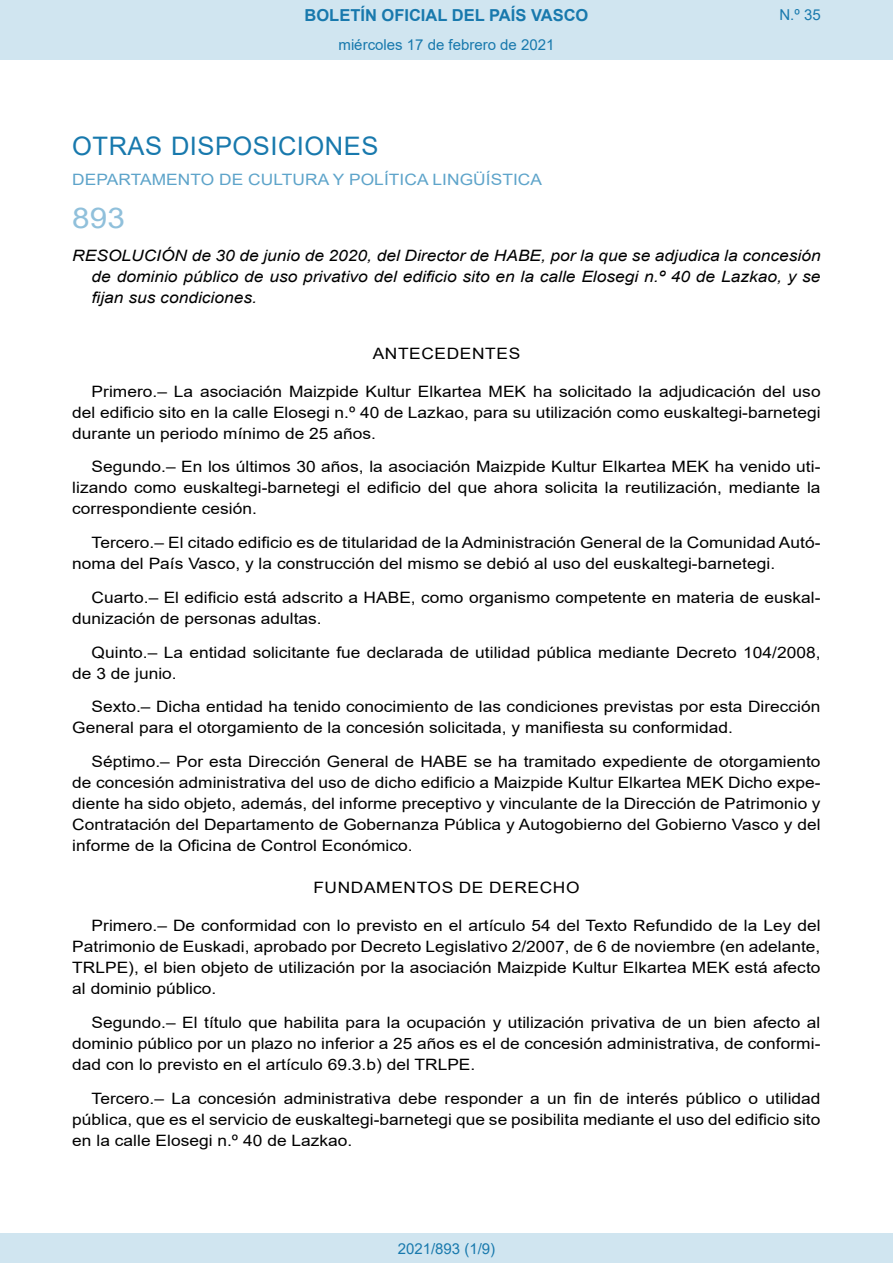
<style>
.page{position:relative;width:893px;height:1263px;background:#fff}
.page>*{position:absolute;margin:0;border:0;box-sizing:border-box;transform-origin:0 0}
.BOPVOrden{font:28.5px "Arial";color:#90c0db;scale:1.11 1}
.BOPVSeccion{font:25.5px "Arial";letter-spacing:.02em;color:#1879ad}
.t1{font:700 16.5px "Arial";color:#1879ad}
.BOPVDetalle{font:15.6px/21px "Arial";color:#000;text-align:justify;scale:1.11 1}
.BOPVTitulo{font:italic 15.6px/21px "Arial";color:#000;text-align:justify;scale:1.11 1}
.BOPVOrganismo{font:15.6px "Arial";letter-spacing:.005em;color:#5ea4ca;scale:1.11 1}
.BOPVClave{font:15.6px "Arial";letter-spacing:.035em;color:#000;scale:1.11 1}
.Paginacion_Centro{font:15px "Arial";color:#1879ad}
</style>
<div class="page">
<div style="left:0;top:0;width:893px;height:60px;background:#d0e5f0"></div>
<div style="left:0;top:1233px;width:893px;height:30px;background:#d0e5f0"></div>
<p class="t1" style="left:305px;top:3px;width:285px">BOLETÍN OFICIAL DEL PAÍS VASCO</p>
<p class="Paginacion_Centro" style="left:338px;top:35px;width:217px">miércoles 17 de febrero de 2021</p>
<p class="Paginacion_Centro" style="left:779px;top:5px;width:43px">N.º 35</p>
<p class="BOPVSeccion" style="left:72px;top:128px;width:308px">OTRAS DISPOSICIONES</p>
<p class="BOPVOrganismo" style="left:72px;top:169px;width:425px">DEPARTAMENTO DE CULTURA Y POLÍTICA LINGÜÍSTICA</p>
<p class="BOPVOrden" style="left:72px;top:198px;width:49px">893</p>
<p class="BOPVTitulo" style="left:92px;top:246px;width:658px;text-indent:-19px">RESOLUCIÓN de 30 de junio de 2020, del Director de HABE, por la que se adjudica la concesión de dominio público de uso privativo del edificio sito en la calle Elosegi n.º 40 de Lazkao, y se fijan sus condiciones.</p>
<p class="BOPVClave" style="left:373px;top:342px;width:134px">ANTECEDENTES</p>
<p class="BOPVDetalle" style="left:72px;top:380px;width:676px;text-indent:19px">Primero.– La asociación Maizpide Kultur Elkartea MEK ha solicitado la adjudicación del uso del edificio sito en la calle Elosegi n.º 40 de Lazkao, para su utilización como euskaltegi-barnetegi durante un periodo mínimo de 25 años.</p>
<p class="BOPVDetalle" style="left:72px;top:456px;width:676px;text-indent:19px">Segundo.– En los últimos 30 años, la asociación Maizpide Kultur Elkartea MEK ha venido uti&shy;lizando como euskaltegi-barnetegi el edificio del que ahora solicita la reutilización, mediante la correspondiente cesión.</p>
<p class="BOPVDetalle" style="left:72px;top:532px;width:676px;text-indent:19px">Tercero.– El citado edificio es de titularidad de la Administración General de la Comunidad Autó&shy;noma del País Vasco, y la construcción del mismo se debió al uso del euskaltegi-barnetegi.</p>
<p class="BOPVDetalle" style="left:72px;top:587px;width:676px;text-indent:19px">Cuarto.– El edificio está adscrito a HABE, como organismo competente en materia de euskal&shy;dunización de personas adultas.</p>
<p class="BOPVDetalle" style="left:72px;top:641px;width:676px;text-indent:19px">Quinto.– La entidad solicitante fue declarada de utilidad pública mediante Decreto 104/2008, de 3 de junio.</p>
<p class="BOPVDetalle" style="left:72px;top:696px;width:675px;text-indent:19px">Sexto.– Dicha entidad ha tenido conocimiento de las condiciones previstas por esta Dirección<br>General para el otorgamiento de la concesión solicitada, y manifiesta su conformidad.</p>
<p class="BOPVDetalle" style="left:72px;top:751px;width:676px;text-indent:19px">Séptimo.– Por esta Dirección General de HABE se ha tramitado expediente de otorgamiento de concesión administrativa del uso de dicho edificio a Maizpide Kultur Elkartea MEK Dicho expe&shy;diente ha sido objeto, además, del informe preceptivo y vinculante de la Dirección de Patrimonio y Contratación del Departamento de Gobernanza Pública y Autogobierno del Gobierno Vasco y del informe de la Oficina de Control Económico.</p>
<p class="BOPVClave" style="left:313px;top:877px;width:241px">FUNDAMENTOS DE DERECHO</p>
<p class="BOPVDetalle" style="left:72px;top:915px;width:676px;text-indent:19px">Primero.– De conformidad con lo previsto en el artículo 54 del Texto Refundido de la Ley del Patrimonio de Euskadi, aprobado por Decreto Legislativo 2/2007, de 6 de noviembre (en adelante, TRLPE), el bien objeto de utilización por la asociación Maizpide Kultur Elkartea MEK está afecto al dominio público.</p>
<p class="BOPVDetalle" style="left:72px;top:1012px;width:676px;text-indent:19px">Segundo.– El título que habilita para la ocupación y utilización privativa de un bien afecto al dominio público por un plazo no inferior a 25 años es el de concesión administrativa, de conformi&shy;dad con lo previsto en el artículo 69.3.b) del TRLPE.</p>
<p class="BOPVDetalle" style="left:72px;top:1088px;width:676px;text-indent:19px">Tercero.– La concesión administrativa debe responder a un fin de interés público o utilidad pública, que es el servicio de euskaltegi-barnetegi que se posibilita mediante el uso del edificio sito en la calle Elosegi n.º 40 de Lazkao.</p>
<p class="Paginacion_Centro" style="left:398px;top:1238px;width:99px">2021/893 (1/9)</p>
</div>
